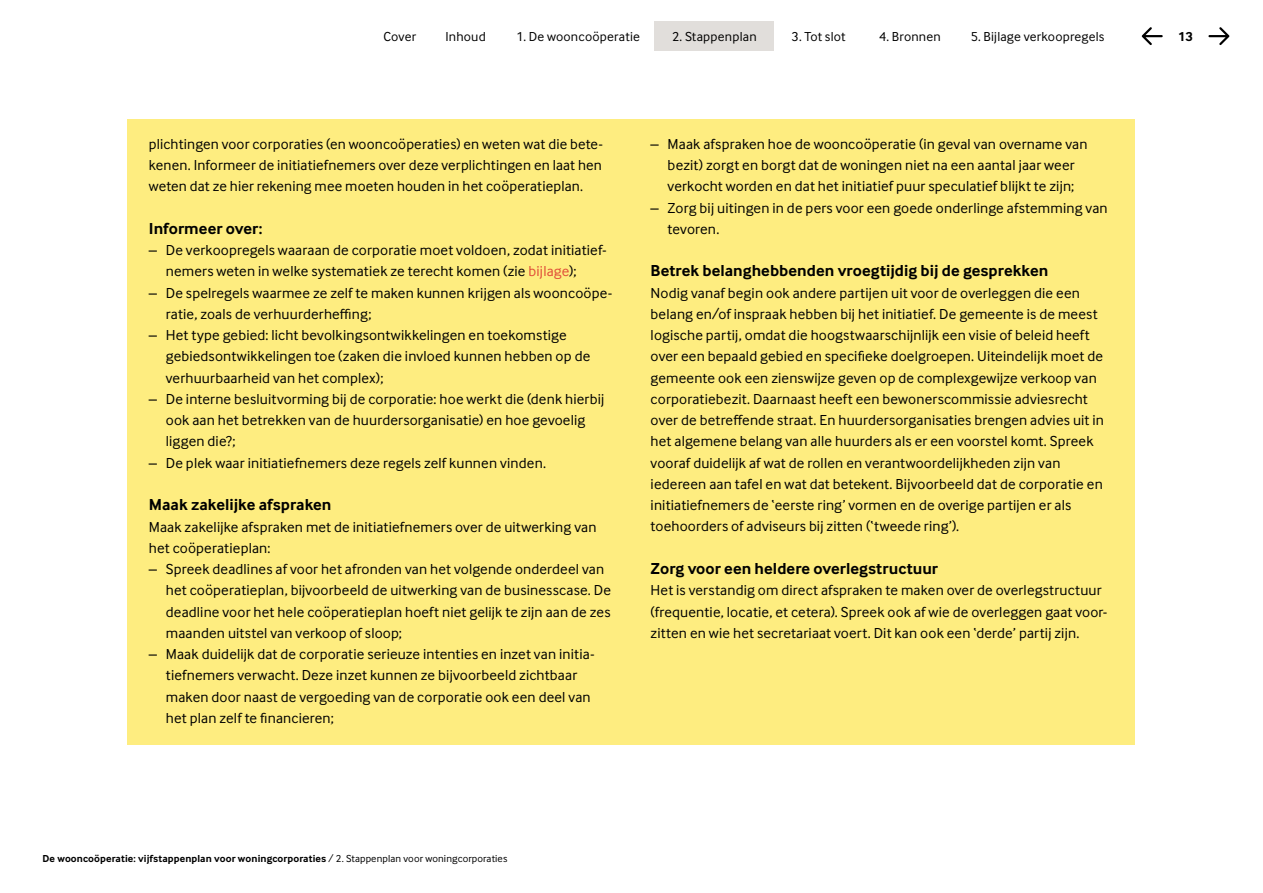
<style>
.page{position:relative;width:1263px;height:893px;background:#fff}
.page>*{position:absolute;margin:0;border:0;box-sizing:border-box;transform-origin:0 0}
.t1{font:700 16.5px "Inter Face";letter-spacing:.005em;color:#000}
.t2{font:15px/21.3px "Inter Face";letter-spacing:.01em;color:#000}
.t3{font:13.5px "Inter Face";letter-spacing:.015em;color:#000}
.t4{font:700 13.5px "Inter Face";color:#000}
.t5{font:700 10.5px "Inter Face";letter-spacing:.01em;color:#000}
.s1{color:#e04e39}
.s2{font-weight:400}
</style>
<div class="page">
<div style="left:128px;top:119px;width:1007px;height:625px;background:#feed80"></div>
<svg style="left:1142px;top:27px;width:21px;height:18px"></svg>
<svg style="left:1208px;top:27px;width:21px;height:18px"></svg>
<div style="left:655px;top:21px;width:119px;height:30px;background:#e1dedb"></div>
<p class="t3" style="left:383px;top:29px;width:34px">Cover</p>
<p class="t3" style="left:445px;top:29px;width:42px">Inhoud</p>
<p class="t3" style="left:517px;top:29px;width:125px">1. De wooncoöperatie</p>
<p class="t3" style="left:672px;top:29px;width:86px">2. Stappenplan</p>
<p class="t3" style="left:792px;top:29px;width:55px">3. Tot slot</p>
<p class="t3" style="left:879px;top:29px;width:63px">4. Bronnen</p>
<p class="t3" style="left:971px;top:29px;width:135px">5. Bijlage verkoopregels</p>
<p class="t4" style="left:1178px;top:28px;width:16px">13</p>
<p class="t2" style="left:149px;top:133px;width:456px;text-align:justify">plichtingen voor corporaties (en wooncoöperaties) en weten wat die bete&shy;kenen. Informeer de initiatiefnemers over deze verplichtingen en laat hen weten dat ze hier rekening mee moeten houden in het coöperatieplan.</p>
<p class="t1" style="left:149px;top:219px;width:115px">Informeer over:</p>
<p class="t2" style="left:166px;top:239px;width:442px;text-indent:-17px">– De verkoopregels waaraan de corporatie moet voldoen, zodat initiatief&shy;nemers weten in welke systematiek ze terecht komen (zie <span class="s1">bijlage</span>);</p>
<p class="t2" style="left:166px;top:282px;width:448px;text-indent:-17px">– De spelregels waarmee ze zelf te maken kunnen krijgen als wooncoöpe&shy;ratie, zoals de verhuurderheffing;</p>
<p class="t2" style="left:166px;top:324px;width:426px;text-indent:-17px">– Het type gebied: licht bevolkingsontwikkelingen en toekomstige gebiedsontwikkelingen toe (zaken die invloed kunnen hebben op de verhuurbaarheid van het complex);</p>
<p class="t2" style="left:166px;top:388px;width:440px;text-indent:-17px">– De interne besluitvorming bij de corporatie: hoe werkt die (denk hierbij ook aan het betrekken van de huurdersorganisatie) en hoe gevoelig liggen die?;</p>
<p class="t2" style="left:149px;top:452px;width:399px">– De plek waar initiatiefnemers deze regels zelf kunnen vinden.</p>
<p class="t1" style="left:149px;top:495px;width:184px">Maak zakelijke afspraken</p>
<p class="t2" style="left:149px;top:516px;width:449px">Maak zakelijke afspraken met de initiatiefnemers over de uitwerking van het coöperatieplan:</p>
<p class="t2" style="left:166px;top:558px;width:447px;text-indent:-17px">– Spreek deadlines af voor het afronden van het volgende onderdeel van het coöperatieplan, bijvoorbeeld de uitwerking van de businesscase. De deadline voor het hele coöperatieplan hoeft niet gelijk te zijn aan de zes maanden uitstel van verkoop of sloop;</p>
<p class="t2" style="left:166px;top:643px;width:430px;text-indent:-17px">– Maak duidelijk dat de corporatie serieuze intenties en inzet van initia&shy;tiefnemers verwacht. Deze inzet kunnen ze bijvoorbeeld zichtbaar maken door naast de vergoeding van de corporatie ook een deel van het plan zelf te financieren;</p>
<p class="t2" style="left:651px;top:133px;width:438px;text-align:center">– Maak afspraken hoe de wooncoöperatie (in geval van overname van bezit) zorgt en borgt dat de woningen niet na een aantal jaar weer verkocht worden en dat het initiatief puur speculatief blijkt te zijn;</p>
<p class="t2" style="left:668px;top:197px;width:442px;text-indent:-17px">– Zorg bij uitingen in de pers voor een goede onderlinge afstemming van tevoren.</p>
<p class="t1" style="left:651px;top:261px;width:399px">Betrek belanghebbenden vroegtijdig bij de gesprekken</p>
<p class="t2" style="left:651px;top:282px;width:455px">Nodig vanaf begin ook andere partijen uit voor de overleggen die een belang en/of inspraak hebben bij het initiatief. De gemeente is de meest logische partij, omdat die hoogstwaarschijnlijk een visie of beleid heeft over een bepaald gebied en specifieke doelgroepen. Uiteindelijk moet de gemeente ook een zienswijze geven op de complexgewijze verkoop van corporatiebezit. Daarnaast heeft een bewonerscommissie adviesrecht over de betreffende straat. En huurdersorganisaties brengen advies uit in het algemene belang van alle huurders als er een voorstel komt. Spreek vooraf duidelijk af wat de rollen en verantwoordelijkheden zijn van iedereen aan tafel en wat dat betekent. Bijvoorbeeld dat de corporatie en initiatiefnemers de ‘eerste ring’ vormen en de overige partijen er als toehoorders of adviseurs bij zitten (‘tweede ring’).</p>
<p class="t1" style="left:651px;top:559px;width:289px">Zorg voor een heldere overlegstructuur</p>
<p class="t2" style="left:651px;top:580px;width:458px">Het is verstandig om direct afspraken te maken over de overlegstructuur (frequentie, locatie, et cetera). Spreek ook af wie de overleggen gaat voor&shy;zitten en wie het secretariaat voert. Dit kan ook een ‘derde’ partij zijn.</p>
<p class="t5" style="left:43px;top:852px;width:466px">De wooncoöperatie: vijfstappenplan voor woningcorporaties <span class="s2">/ 2. Stappenplan voor woningcorporaties</span></p>
</div>
